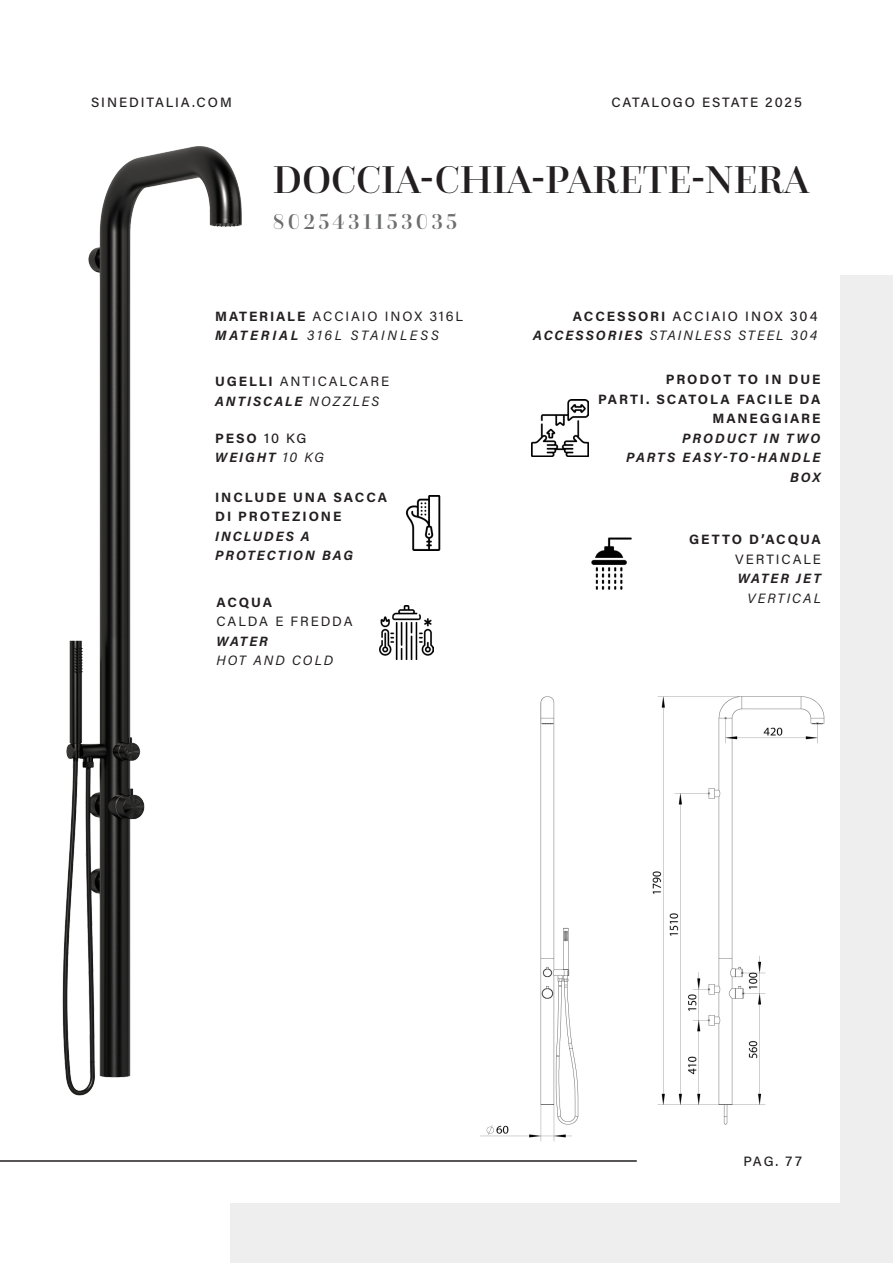
<style>
.page{position:relative;width:893px;height:1263px;background:#fff}
.page>*{position:absolute;margin:0;border:0;box-sizing:border-box;transform-origin:0 0}
.Heading_15_pt___All_Caps{font:500 40.5px "Questa Grande";color:#231f20}
.Subheading_9_pt___All_Caps{font:500 22.5px "Questa Grande";letter-spacing:.14em;color:#6c6d6d}
.Subheading_9_pt___All_Caps-2{font:700 13.5px/19.5px "Acumin Pro";letter-spacing:.14em;color:#231f20;text-align:right}
.Subheading_9_pt___All_Caps-3{font:italic 700 13.5px/19.5px "Acumin Pro";letter-spacing:.145em;color:#231f20}
.Subheading_9_pt___All_Caps-4{font:500 13.5px "Acumin Pro";letter-spacing:.14em;color:#231f20}
.Subheading_9_pt___All_Caps-5{font:13.5px "Acumin Pro";letter-spacing:.14em;color:#231f20}
.Subheading_9_pt___All_Caps-6{font:italic 13.5px "Acumin Pro";letter-spacing:.15em;color:#231f20}
.Subheading_9_pt___All_Caps-7{font:italic 13.5px "Acumin Pro";letter-spacing:.2em;color:#231f20}
.s1{font-weight:700}
.s2{font-weight:400}
.s3{font-weight:500}
</style>
<div class="page">
<div style="left:231px;top:276px;width:662px;height:987px;background:#eeeeef"></div>
<div style="left:53px;top:60px;width:787px;height:1143px;background:#fff"></div>
<img style="left:62px;top:146px;width:180px;height:950px">
<img style="left:480px;top:696px;width:345px;height:446px">
<img style="left:405px;top:496px;width:36px;height:54px">
<img style="left:591px;top:537px;width:41px;height:53px">
<img style="left:379px;top:605px;width:55px;height:55px">
<img style="left:531px;top:399px;width:58px;height:58px">
<hr style="left:0;top:1160px;width:637px;height:2px;background:#231f20">
<p class="Subheading_9_pt___All_Caps-4" style="left:91px;top:93px;width:142px">SINEDITALIA.COM</p>
<p class="Subheading_9_pt___All_Caps-4" style="left:611px;top:93px;width:192px">CATALOGO ESTATE 2025</p>
<p class="Heading_15_pt___All_Caps" style="left:273px;top:155px;width:538px">DOCCIA-CHIA-PARETE-NERA</p>
<p class="Subheading_9_pt___All_Caps" style="left:273px;top:208px;width:186px">8025431153035</p>
<p class="Subheading_9_pt___All_Caps-5" style="left:215px;top:307px;width:249px"><span class="s1">MATERIALE</span> ACCIAIO INOX 316L</p>
<p class="Subheading_9_pt___All_Caps-7" style="left:215px;top:326px;width:225px"><span class="s1">MATERIAL</span> 316L STAINLESS</p>
<p class="Subheading_9_pt___All_Caps-5" style="left:215px;top:372px;width:176px"><span class="s1">UGELLI</span> ANTICALCARE</p>
<p class="Subheading_9_pt___All_Caps-3" style="left:215px;top:391px;width:165px">ANTISCALE <span class="s2">NOZZLES</span></p>
<p class="Subheading_9_pt___All_Caps-2" style="left:215px;top:427px;width:93px">PESO <span class="s3">10 KG</span></p>
<p class="Subheading_9_pt___All_Caps-3" style="left:215px;top:447px;width:110px">WEIGHT <span class="s2">10 KG</span></p>
<p class="Subheading_9_pt___All_Caps-2" style="left:215px;top:487px;width:173px">INCLUDE UNA SACCA</p>
<p class="Subheading_9_pt___All_Caps-2" style="left:215px;top:506px;width:128px">DI PROTEZIONE</p>
<p class="Subheading_9_pt___All_Caps-3" style="left:215px;top:526px;width:139px">INCLUDES A<br>PROTECTION BAG</p>
<p class="Subheading_9_pt___All_Caps-4" style="left:573px;top:307px;width:246px"><span class="s1">ACCESSORI</span> ACCIAIO INOX 304</p>
<p class="Subheading_9_pt___All_Caps-6" style="left:533px;top:326px;width:286px"><span class="s1">ACCESSORIES</span> STAINLESS STEEL 304</p>
<p class="Subheading_9_pt___All_Caps-2" style="left:666px;top:369px;width:156px">PRODOT TO IN DUE</p>
<p class="Subheading_9_pt___All_Caps-2" style="left:598px;top:389px;width:224px">PARTI. SCATOLA FACILE DA<br>MANEGGIARE</p>
<p class="Subheading_9_pt___All_Caps-3" style="left:682px;top:427px;width:140px">PRODUCT IN TWO</p>
<p class="Subheading_9_pt___All_Caps-3" style="left:626px;top:447px;width:196px;text-align:right">PARTS EASY-TO-HANDLE<br>BOX</p>
<p class="Subheading_9_pt___All_Caps-2" style="left:689px;top:529px;width:133px">GETTO D’ACQUA</p>
<p class="Subheading_9_pt___All_Caps-5" style="left:735px;top:550px;width:87px">VERTICALE</p>
<p class="Subheading_9_pt___All_Caps-3" style="left:738px;top:568px;width:85px">WATER JET</p>
<p class="Subheading_9_pt___All_Caps-2" style="left:216px;top:591px;width:57px">ACQUA</p>
<p class="Subheading_9_pt___All_Caps-6" style="left:748px;top:589px;width:75px">VERTICAL</p>
<p class="Subheading_9_pt___All_Caps-5" style="left:216px;top:612px;width:138px">CALDA E FREDDA</p>
<p class="Subheading_9_pt___All_Caps-3" style="left:216px;top:630px;width:53px">WATER</p>
<p class="Subheading_9_pt___All_Caps-6" style="left:216px;top:651px;width:118px">HOT AND COLD</p>
<p class="Subheading_9_pt___All_Caps-4" style="left:743px;top:1152px;width:60px">PAG. 77</p>
</div>
